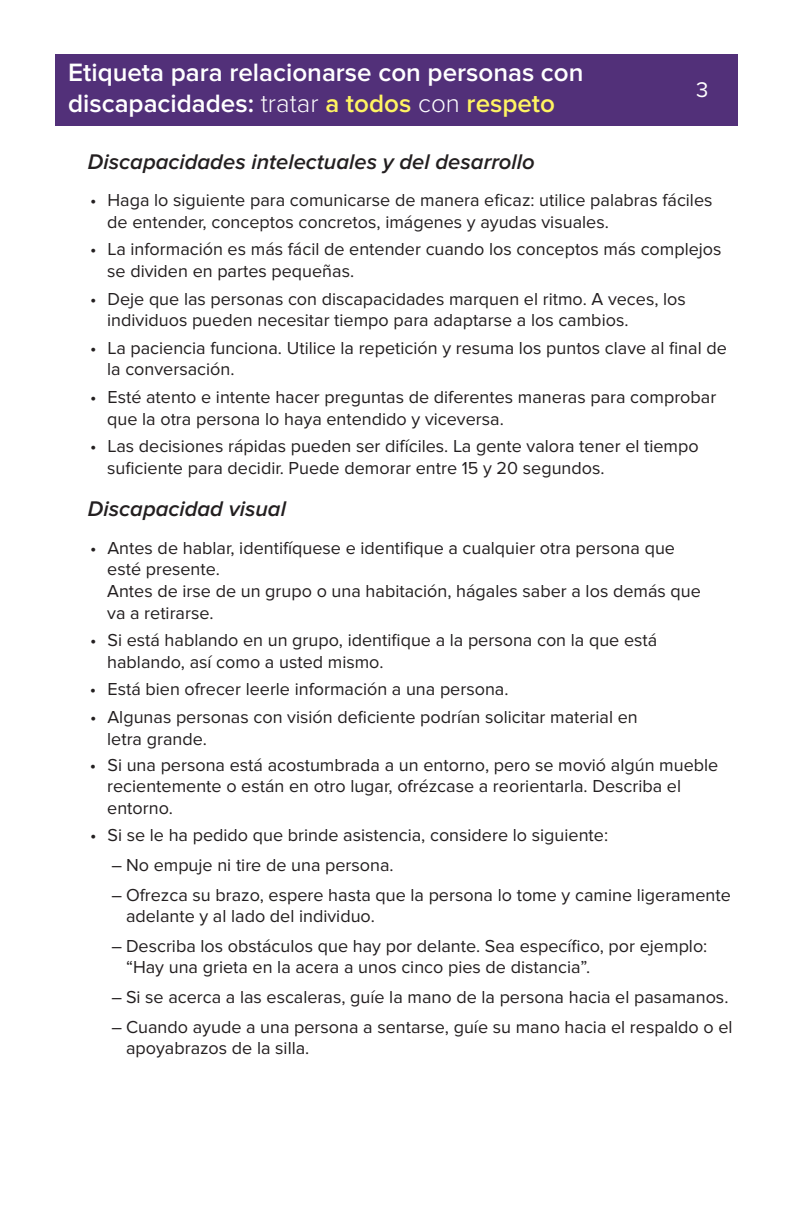
<style>
.page{position:relative;width:792px;height:1224px;background:#fff}
.page>*{position:absolute;margin:0;border:0;box-sizing:border-box;transform-origin:0 0}
.t1{font:600 26px/31.2px "Proxima Nova";color:#fff}
.t2{font:italic 600 22px "Proxima Nova";color:#231f20}
.t3{font:22px "Proxima Nova";color:#fff}
.t4{font:18px/21.6px "Proxima Nova";color:#231f20}
.s1{font-weight:300}
.s2{color:#fff461}
</style>
<div class="page">
<div style="left:55px;top:54px;width:683px;height:71px;background:#523079"></div>
<h1 class="t1" style="left:68px;top:57px;width:517px">Etiqueta para relacionarse con personas con discapacidades: <span class="s1">tratar</span> <span class="s2">a todos</span> <span class="s1">con</span> <span class="s2">respeto</span></h1>
<p class="t3" style="left:696px;top:77px;width:14px">3</p>
<p class="t2" style="left:88px;top:149px;width:448px">Discapacidades intelectuales y del desarrollo</p>
<p class="t4" style="left:107px;top:190px;width:607px;text-indent:-17px">• Haga lo siguiente para comunicarse de manera eficaz: utilice palabras fáciles de entender, conceptos concretos, imágenes y ayudas visuales.</p>
<p class="t4" style="left:107px;top:239px;width:616px;text-indent:-17px">• La información es más fácil de entender cuando los conceptos más complejos se dividen en partes pequeñas.</p>
<p class="t4" style="left:107px;top:288px;width:580px;text-indent:-17px">• Deje que las personas con discapacidades marquen el ritmo. A veces, los individuos pueden necesitar tiempo para adaptarse a los cambios.</p>
<p class="t4" style="left:107px;top:337px;width:621px;text-indent:-17px">• La paciencia funciona. Utilice la repetición y resuma los puntos clave al final de la conversación.</p>
<p class="t4" style="left:107px;top:386px;width:611px;text-indent:-17px">• Esté atento e intente hacer preguntas de diferentes maneras para comprobar que la otra persona lo haya entendido y viceversa.</p>
<p class="t4" style="left:107px;top:436px;width:593px;text-indent:-17px">• Las decisiones rápidas pueden ser difíciles. La gente valora tener el tiempo suficiente para decidir. Puede demorar entre 15 y 20 segundos.</p>
<p class="t2" style="left:88px;top:497px;width:200px">Discapacidad visual</p>
<p class="t4" style="left:107px;top:537px;width:595px;text-indent:-17px">• Antes de hablar, identifíquese e identifique a cualquier otra persona que esté presente.<br>Antes de irse de un grupo o una habitación, hágales saber a los demás que va a retirarse.</p>
<p class="t4" style="left:107px;top:630px;width:552px;text-indent:-17px">• Si está hablando en un grupo, identifique a la persona con la que está hablando, así como a usted mismo.</p>
<p class="t4" style="left:90px;top:679px;width:420px">• Está bien ofrecer leerle información a una persona.</p>
<p class="t4" style="left:107px;top:706px;width:532px;text-indent:-17px">• Algunas personas con visión deficiente podrían solicitar material en letra grande.</p>
<p class="t4" style="left:107px;top:754px;width:613px;text-indent:-17px">• Si una persona está acostumbrada a un entorno, pero se movió algún mueble recientemente o están en otro lugar, ofrézcase a reorientarla. Describa el entorno.</p>
<p class="t4" style="left:90px;top:825px;width:520px">• Si se le ha pedido que brinde asistencia, considere lo siguiente:</p>
<p class="t4" style="left:112px;top:854px;width:284px">– No empuje ni tire de una persona.</p>
<p class="t4" style="left:126px;top:884px;width:606px;text-indent:-14px">– Ofrezca su brazo, espere hasta que la persona lo tome y camine ligeramente adelante y al lado del individuo.</p>
<p class="t4" style="left:126px;top:935px;width:583px;text-indent:-14px">– Describa los obstáculos que hay por delante. Sea específico, por ejemplo: “Hay una grieta en la acera a unos cinco pies de distancia”.</p>
<p class="t4" style="left:112px;top:986px;width:618px">– Si se acerca a las escaleras, guíe la mano de la persona hacia el pasamanos.</p>
<p class="t4" style="left:126px;top:1016px;width:608px;text-indent:-14px">– Cuando ayude a una persona a sentarse, guíe su mano hacia el respaldo o el apoyabrazos de la silla.</p>
</div>
